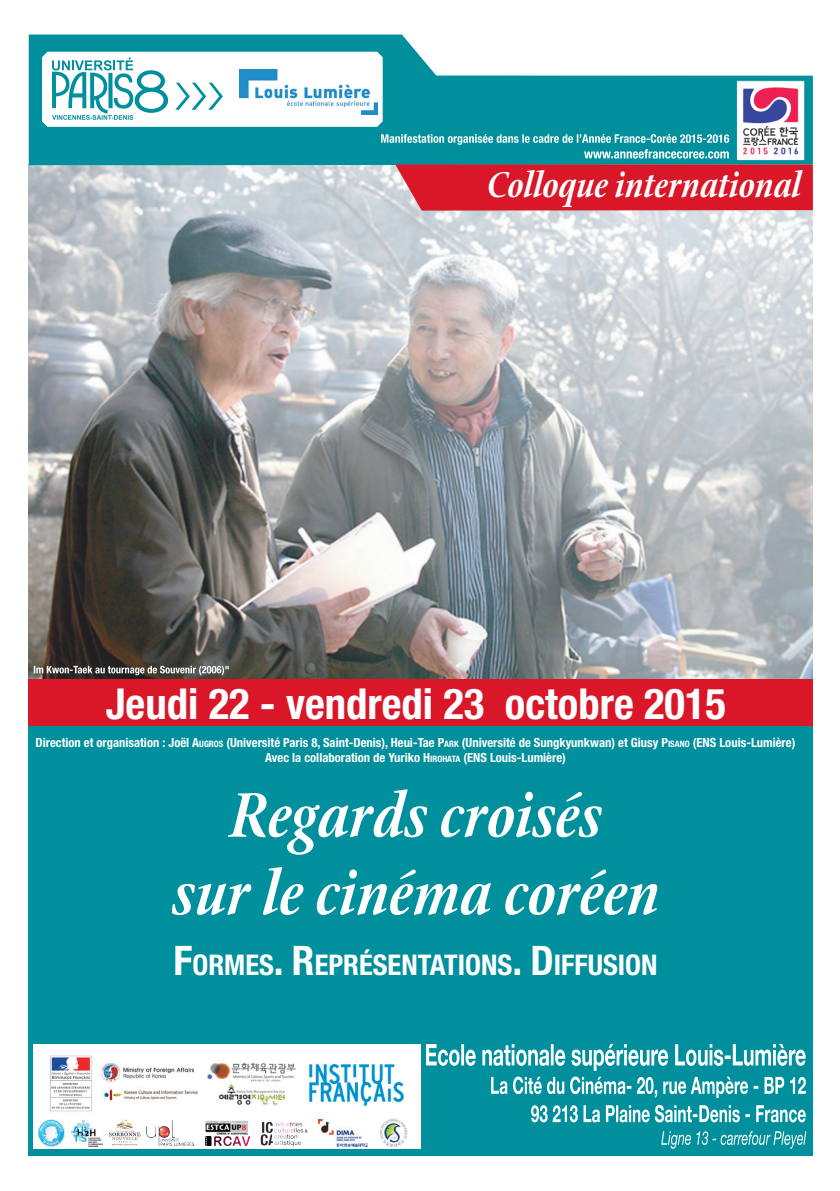
<style>
.page{position:relative;width:840px;height:1191px;background:#fff}
.page>*{position:absolute;margin:0;border:0;box-sizing:border-box;transform-origin:0 0}
.t1{font:italic 600 68px/77.6px "Stone Print";color:#fff;text-align:center}
.t2{font:700 condensed 42.6px "Helvetica Neue";color:#fff}
.t3{font:italic 600 38.8px "Stone Print";color:#fff}
.t4{font:700 condensed 28.6px "Helvetica Neue";color:#fff}
.t5{font:700 condensed 12.6px/15.2px "Helvetica Neue";color:#fff;text-align:center}
.s1{font-style:inherit}
.s2{font-size:8.8px}
.s3{font-size:40.8px}
</style>
<div class="page">
<div style="left:29px;top:679px;width:783px;height:477px;background:#008f9d"></div>
<img style="left:29px;top:165px;width:783px;height:513px">
<svg style="left:29px;top:35px;width:783px;height:130px;fill:#008f9d"></svg>
<img style="left:737px;top:82px;width:65px;height:52px">
<div style="left:735px;top:80px;width:69px;height:81px;border:1px solid #008f9d"></div>
<svg style="left:661px;top:1131px;width:144px;height:17px"></svg>
<svg style="left:531px;top:1104px;width:274px;height:18px"></svg>
<svg style="left:491px;top:1076px;width:314px;height:22px"></svg>
<svg style="left:426px;top:1043px;width:379px;height:27px"></svg>
<div style="left:28px;top:679px;width:784px;height:46px;background:#d91729"></div>
<svg style="left:381px;top:134px;width:431px;height:77px;background:#9d5968"></svg>
<img style="left:33px;top:1044px;width:387px;height:74px">
<div style="left:34px;top:1117px;width:386px;height:32px;background:#fff"></div>
<img style="left:109px;top:1120px;width:31px;height:26px">
<img style="left:380px;top:1118px;width:27px;height:29px">
<img style="left:318px;top:1119px;width:49px;height:27px">
<img style="left:146px;top:1120px;width:48px;height:25px">
<img style="left:38px;top:1119px;width:26px;height:27px">
<img style="left:71px;top:1119px;width:31px;height:27px">
<img style="left:260px;top:1121px;width:48px;height:25px">
<img style="left:205px;top:1120px;width:43px;height:14px">
<img style="left:205px;top:1136px;width:44px;height:10px">
<svg style="left:42px;top:52px;width:340px;height:75px"></svg>
<svg style="left:34px;top:665px;width:194px;height:10px;background:#7a7773"></svg>
<h3 class="t3" style="left:486px;top:161px;width:315px">Colloque international</h3>
<h2 class="t2" style="left:106px;top:678px;width:621px">Jeudi 22 - vendredi 23 octobre 2015</h2>
<p class="t5" style="left:36px;top:734px;width:760px">Direction et organisation : Joël <span class="s1">A</span><span class="s2">UGROS</span> (Université Paris 8, Saint-Denis), Heui-Tae <span class="s1">P</span><span class="s2">ARK</span> (Université de Sungkyunkwan) et Giusy <span class="s1">P</span><span class="s2">ISANO</span> (ENS Louis-Lumière)<br>Avec la collaboration de Yuriko <span class="s1">H</span><span class="s2">IROHATA</span> (ENS Louis-Lumière)</p>
<h1 class="t1" style="left:172px;top:776px;width:488px">Regards croisés<br>sur le cinéma coréen</h1>
<h3 class="t4" style="left:173px;top:948px;width:485px"><span class="s3">F</span>ORMES<span class="s3">. R</span>EPRÉSENTATIONS<span class="s3">. D</span>IFFUSION</h3>
</div>
